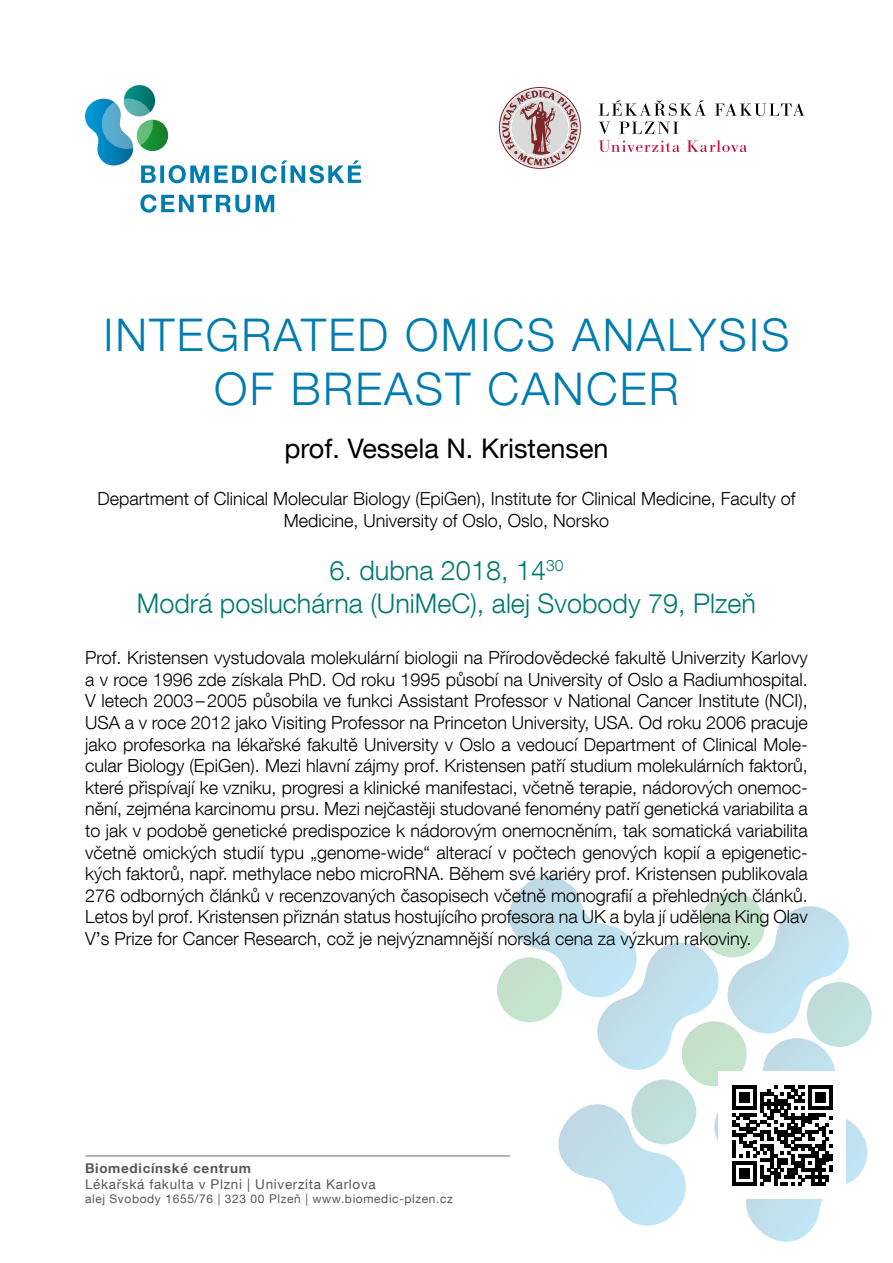
<style>
.page{position:relative;width:893px;height:1263px;background:#fff}
.page>*{position:absolute;margin:0;border:0;box-sizing:border-box;transform-origin:0 0}
.Podnadpis{font:300 45px/54px "Helvetica Neue LT Com";letter-spacing:.05em;color:#007cb0;text-align:center}
.termín{font:300 27px "Helvetica Neue LT Com";color:#007973}
.Autor{font:27px "Helvetica Neue LT Com";color:#000}
.běžný_odstavec{font:300 18px/21.6px "Helvetica Neue LT Com";color:#000;text-align:justify}
.t1{font:13.5px "Helvetica Neue LT Com";letter-spacing:.05em;color:#575756}
.t2{font:700 13.5px "Helvetica Neue LT Com";letter-spacing:.05em;color:#575756}
.t3{font:12px "Helvetica Neue LT Com";letter-spacing:.05em;color:#575756}
.s1{font-weight:400}
</style>
<div class="page">
<div style="left:497px;top:957px;width:65px;height:65px;background:#c4e0ca;border-radius:50%"></div>
<svg style="left:140px;top:194px;width:134px;height:19px"></svg>
<svg style="left:85px;top:85px;width:276px;height:98px"></svg>
<hr style="left:86px;top:1155px;width:423px;height:2px;background:#9d9d9c">
<svg style="left:504px;top:876px;width:368px;height:366px"></svg>
<svg style="left:499px;top:87px;width:82px;height:82px"></svg>
<svg style="left:599px;top:100px;width:206px;height:16px"></svg>
<svg style="left:599px;top:122px;width:79px;height:12px"></svg>
<svg style="left:599px;top:140px;width:148px;height:12px"></svg>
<p class="Podnadpis" style="left:103px;top:307px;width:688px">INTEGRATED OMICS ANALYSIS<br>OF BREAST CANCER</p>
<p class="Autor" style="left:284px;top:432px;width:326px">prof. Vessela N. Kristensen</p>
<p class="běžný_odstavec" style="left:98px;top:488px;width:699px;text-align:center">Department of Clinical Molecular Biology (EpiGen), Institute for Clinical Medicine, Faculty of<br>Medicine, University of Oslo, Oslo, Norsko</p>
<p class="termín" style="left:329px;top:554px;width:236px">6. dubna 2018, 14<sup>30</sup></p>
<p class="termín" style="left:137px;top:586px;width:621px">Modrá posluchárna (UniMeC), alej Svobody 79, Plzeň</p>
<p class="běžný_odstavec" style="left:85px;top:647px;width:724px">Prof. Kristensen vystudovala molekulární biologii na Přírodovědecké fakultě Univerzity Karlovy a v roce 1996 zde získala PhD. Od roku 1995 působí na University of Oslo a Radiumhospital.<br>V letech 2003–2005 působila ve funkci Assistant Professor v National Cancer Institute (NCI), USA a v roce 2012 jako Visiting Professor na Princeton University, USA. Od roku 2006 pracuje jako profesorka na lékařské fakultě University v Oslo a vedoucí Department of Clinical Mole&shy;cular Biology (EpiGen). Mezi hlavní zájmy prof. Kristensen patří studium molekulárních faktorů, které přispívají ke vzniku, progresi a klinické manifestaci, včetně terapie, nádorových onemoc&shy;nění, zejména karcinomu prsu. Mezi nejčastěji studované fenomény patří genetická variabilita a to jak v podobě genetické predispozice k nádorovým onemocněním, tak somatická variabilita včetně omických studií typu „genome-wide“ alterací v počtech genových kopií a epigenetic&shy;kých faktorů, např. methylace nebo microRNA. Během své kariéry prof. Kristensen publikovala 276 odborných článků v recenzovaných časopisech včetně monografií a přehledných článků.<br>Letos byl prof. Kristensen přiznán status hostujícího profesora na UK a byla jí udělena King Olav V<span class="s1">’</span>s Prize for Cancer Research, což je nejvýznamnější norská cena za výzkum rakoviny.</p>
<p class="t2" style="left:85px;top:1159px;width:167px">Biomedicínské centrum</p>
<p class="t1" style="left:85px;top:1176px;width:292px">Lékařská fakulta v Plzni | Univerzita Karlova</p>
<p class="t3" style="left:85px;top:1192px;width:369px">alej Svobody 1655/76 | 323 00 Plzeň | www.biomedic-plzen.cz</p>
</div>
